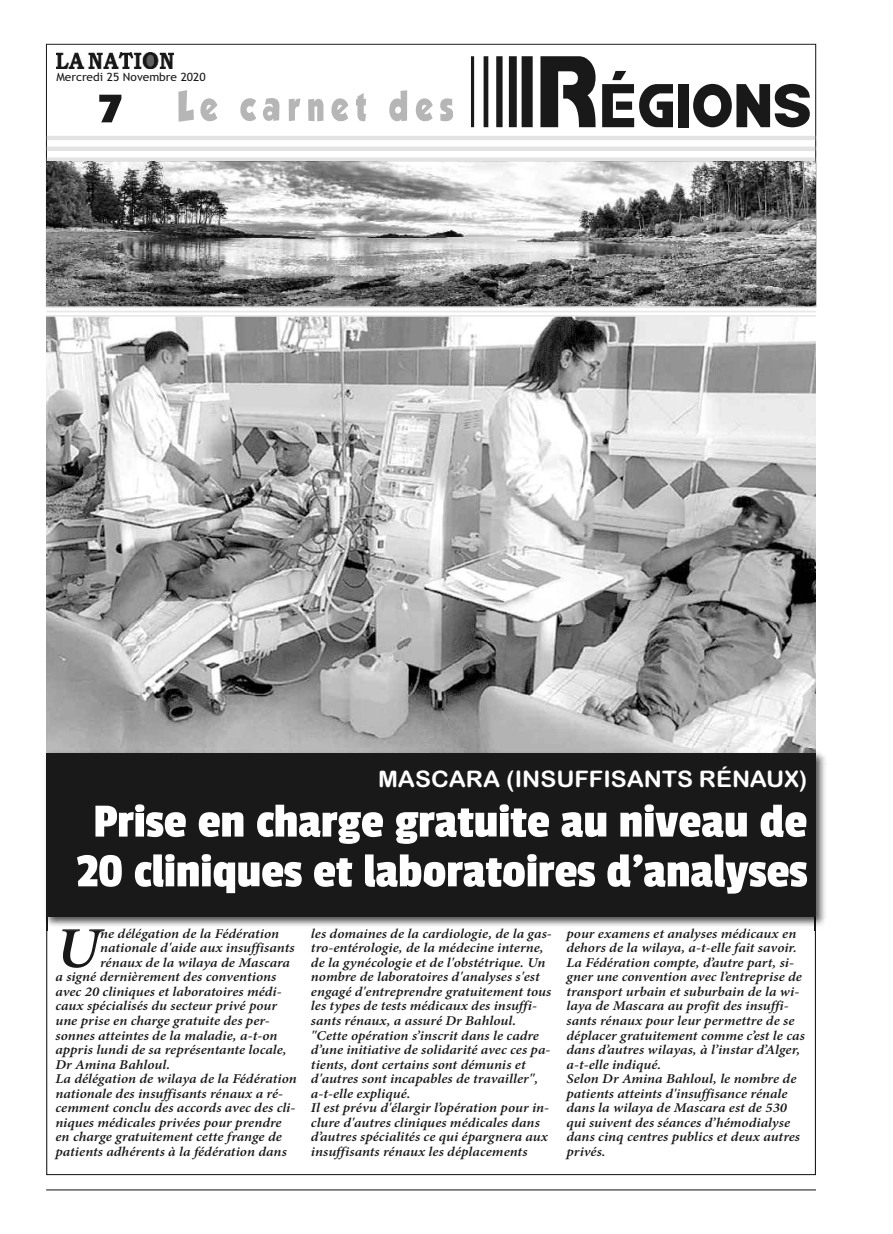
<style>
.page{position:relative;width:893px;height:1234px;background:#fff}
.page>*{position:absolute;margin:0;border:0;box-sizing:border-box;transform-origin:0 0}
.t1{font:67.35px "Bamf";color:#191919;scale:.89 1}
.t2{font:italic 600 57.9px "Minion Pro";color:#191919;scale:1.09 1}
.t3{font:49.65px/49.7px "Passion One";color:#fff;text-align:center;scale:1.05 1}
.t4{font:44.55px "Passion One";color:#191919;scale:1.26 1}
.t5{font:22.8px "Arial Rounded MT Bold";color:#fff;scale:1.05 1}
.t6{font:italic 600 13.5px/14.5px "Minion Pro";color:#191919;scale:1.09 1}
.t7{font:11.4px "Trebuchet MS";color:#191919;scale:1.05 1}
.s1{font-size:110.85px}
</style>
<div class="page">
<img style="left:46px;top:317px;width:770px;height:612px">
<img style="left:816px;top:752px;width:10px;height:174px">
<img style="left:45px;top:759px;width:1px;height:160px">
<img style="left:815px;top:916px;width:1px;height:13px">
<img style="left:46px;top:916px;width:2px;height:13px">
<img style="left:62px;top:928px;width:87px;height:1px">
<img style="left:311px;top:928px;width:57px;height:1px">
<img style="left:46px;top:748px;width:770px;height:5px">
<div style="left:46px;top:753px;width:770px;height:163px;background:#191919"></div>
<img style="left:46px;top:161px;width:770px;height:145px">
<img style="left:56px;top:53px;width:117px;height:16px">
<svg style="left:178px;top:90px;width:229px;height:32px"></svg>
<hr style="left:47px;top:157px;width:768px;height:4px;background:#e3e3e3">
<hr style="left:47px;top:136px;width:768px;height:4px;background:#e3e3e3">
<hr style="left:47px;top:147px;width:768px;height:4px;background:#e3e3e3">
<hr style="left:46px;top:306px;width:770px;height:2px;background:#e8e8e8">
<hr style="left:46px;top:310px;width:770px;height:2px;background:#e8e8e8">
<hr style="left:46px;top:315px;width:770px;height:2px;background:#e8e8e8">
<hr style="left:46px;top:1188px;width:770px;height:2px;background:#191919">
<p class="t7" style="left:56px;top:70px;width:144px">Mercredi 25 Novembre 2020</p>
<h3 class="t4" style="left:99px;top:85px;width:20px">7</h3>
<h1 class="t1" style="left:467px;top:71px;width:389px"><span class="s1">R</span>ÉGIONS</h1>
<h3 class="t5" style="left:378px;top:765px;width:410px">MASCARA (INSUFFISANTS RÉNAUX)</h3>
<h3 class="t3" style="left:77px;top:795px;width:697px">Prise en charge gratuite au niveau de<br>20 cliniques et laboratoires d’analyses</h3>
<p class="t6" style="left:100px;top:927px;width:166px">ne délégation de la Fédération</p>
<p class="t6" style="left:100px;top:941px;width:180px">nationale d'aide aux insuffisants</p>
<p class="t6" style="left:100px;top:956px;width:176px">rénaux de la wilaya de Mascara</p>
<p class="t6" style="left:55px;top:970px;width:204px">a signé dernièrement des conventions</p>
<p class="t6" style="left:55px;top:985px;width:209px">avec 20 cliniques et laboratoires médi-</p>
<p class="t6" style="left:55px;top:999px;width:205px">caux spécialisés du secteur privé pour</p>
<p class="t6" style="left:55px;top:1014px;width:198px">une prise en charge gratuite des per-</p>
<p class="t6" style="left:55px;top:1028px;width:205px">sonnes atteintes de la maladie, a-t-on</p>
<p class="t6" style="left:55px;top:1043px;width:214px">appris lundi de sa représentante locale,</p>
<p class="t6" style="left:55px;top:1057px;width:107px">Dr Amina Bahloul.</p>
<p class="t6" style="left:55px;top:1072px;width:223px">La délégation de wilaya de la Fédération</p>
<p class="t6" style="left:55px;top:1086px;width:210px">nationale des insuffisants rénaux a ré-</p>
<p class="t6" style="left:55px;top:1101px;width:222px">cemment conclu des accords avec des cli-</p>
<p class="t6" style="left:55px;top:1115px;width:209px">niques médicales privées pour prendre</p>
<p class="t6" style="left:55px;top:1130px;width:209px">en charge gratuitement cette frange de</p>
<p class="t6" style="left:55px;top:1144px;width:214px">patients adhérents à la fédération dans</p>
<h2 class="t2" style="left:55px;top:926px;width:43px">U</h2>
<p class="t6" style="left:311px;top:927px;width:223px">les domaines de la cardiologie, de la gas&shy;tro-entérologie, de la médecine interne, de la gynécologie et de l'obstétrique. Un nombre de laboratoires d'analyses s'est engagé d'entreprendre gratuitement tous les types de tests médicaux des insuffi&shy;sants rénaux, a assuré Dr Bahloul. "Cette opération s’inscrit dans le cadre d’une initiative de solidarité avec ces pa&shy;tients, dont certains sont démunis et d'autres sont incapables de travailler", a-t-elle expliqué.<br>Il est prévu d'élargir l’opération pour in&shy;clure d'autres cliniques médicales dans d’autres spécialités ce qui épargnera aux insuffisants rénaux les déplacements</p>
<p class="t6" style="left:566px;top:927px;width:220px">pour examens et analyses médicaux en dehors de la wilaya, a-t-elle fait savoir.<br>La Fédération compte, d’autre part, si&shy;gner une convention avec l’entreprise de transport urbain et suburbain de la wi&shy;laya de Mascara au profit des insuffi&shy;sants rénaux pour leur permettre de se déplacer gratuitement comme c’est le cas dans d’autres wilayas, à l’instar d’Alger, a-t-elle indiqué.<br>Selon Dr Amina Bahloul, le nombre de patients atteints d'insuffisance rénale dans la wilaya de Mascara est de 530 qui suivent des séances d’hémodialyse dans cinq centres publics et deux autres privés.</p>
</div>
